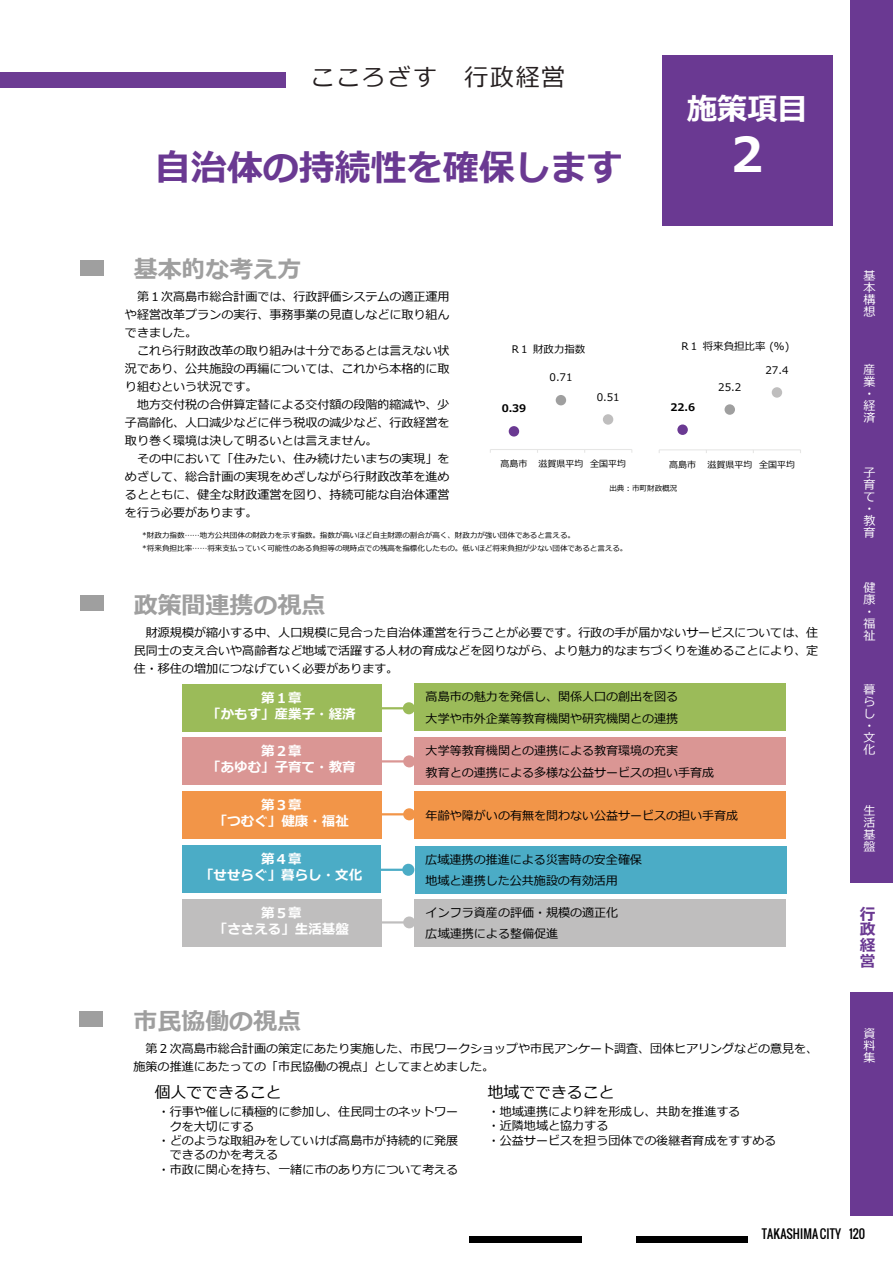
<style>
.page{position:relative;width:893px;height:1263px;background:#fff}
.page>*{position:absolute;margin:0;border:0;box-sizing:border-box;transform-origin:0 0}
.t1{font:700 48px "Meiryo";color:#fff}
.t2{font:700 36px "Meiryo";color:#6a3992}
.t3{font:700 30px "Meiryo";color:#fff}
.t4{font:700 24px "Meiryo";color:#9f9f9f}
.t5{font:24px "Meiryo";letter-spacing:.07em;color:#251f20}
.t6{font:15.9px "Meiryo";color:#000}
.t7{font:700 15.75px/15.8px "Meiryo";color:#6a3992;text-align:justify}
.t8{font:700 13.5px/16.2px "Meiryo";color:#fff;text-align:center}
.t9{font:12px/18px "Meiryo";color:#000}
.t10{font:12px/12px "Meiryo";color:#fff}
.t11{font:12px "Oswald";letter-spacing:.01em;color:#000}
.t12{font:10.5px "Meiryo";color:#000}
.t13{font:700 10.5px "Meiryo";color:#000}
.t14{font:9px "Meiryo";color:#000}
.t15{font:7.5px/13.5px "Meiryo";color:#000}
</style>
<div class="page">
<div style="left:850px;top:0;width:43px;height:1215px;background:#6a3992"></div>
<div style="left:849px;top:883px;width:44px;height:108px;background:#fff"></div>
<div style="left:636px;top:1236px;width:112px;height:6px;background:#000"></div>
<div style="left:469px;top:1236px;width:113px;height:6px;background:#000"></div>
<div style="left:0;top:72px;width:286px;height:16px;background:#6a3992"></div>
<div style="left:662px;top:55px;width:170px;height:171px;background:#6a3992"></div>
<div style="left:80px;top:260px;width:23px;height:15px;background:#9f9f9f"></div>
<div style="left:80px;top:1011px;width:23px;height:16px;background:#9f9f9f"></div>
<hr style="left:490px;top:449px;width:142px;height:1px;background:#e6e6e5">
<div style="left:509px;top:426px;width:10px;height:11px;background:#6a3992;border-radius:50%"></div>
<div style="left:556px;top:395px;width:10px;height:10px;background:#9f9f9f;border-radius:50%"></div>
<div style="left:603px;top:414px;width:10px;height:11px;background:#bfbebe;border-radius:50%"></div>
<hr style="left:659px;top:449px;width:141px;height:1px;background:#e6e6e5">
<div style="left:677px;top:424px;width:11px;height:11px;background:#6a3992;border-radius:50%"></div>
<div style="left:724px;top:404px;width:11px;height:11px;background:#9f9f9f;border-radius:50%"></div>
<div style="left:772px;top:387px;width:10px;height:11px;background:#bfbebe;border-radius:50%"></div>
<div style="left:80px;top:595px;width:23px;height:16px;background:#9f9f9f"></div>
<svg style="left:381px;top:916px;width:34px;height:12px"></svg>
<svg style="left:381px;top:702px;width:34px;height:12px"></svg>
<div style="left:415px;top:683px;width:371px;height:48px;background:#9bbb59"></div>
<div style="left:415px;top:737px;width:371px;height:48px;background:#da9694"></div>
<svg style="left:381px;top:755px;width:34px;height:12px"></svg>
<div style="left:415px;top:791px;width:371px;height:48px;background:#f29548"></div>
<svg style="left:381px;top:808px;width:34px;height:12px"></svg>
<div style="left:415px;top:846px;width:371px;height:48px;background:#4bacc6"></div>
<svg style="left:381px;top:864px;width:33px;height:12px"></svg>
<div style="left:415px;top:899px;width:371px;height:47px;background:#bfbebe"></div>
<div style="left:182px;top:684px;width:199px;height:47px;background:#9bbb59"></div>
<div style="left:182px;top:737px;width:199px;height:48px;background:#da9694"></div>
<div style="left:182px;top:791px;width:199px;height:48px;background:#f29548"></div>
<div style="left:182px;top:845px;width:199px;height:48px;background:#4bacc6"></div>
<div style="left:182px;top:899px;width:199px;height:47px;background:#bfbebe"></div>
<h3 class="t5" style="left:310px;top:61px;width:256px">こころざす 行政経営</h3>
<h2 class="t2" style="left:155px;top:143px;width:470px">自治体の持続性を確保します</h2>
<h3 class="t3" style="left:687px;top:88px;width:122px">施策項目</h3>
<h1 class="t1" style="left:723px;top:121px;width:50px">２</h1>
<h3 class="t4" style="left:134px;top:253px;width:169px">基本的な考え方</h3>
<p class="t9" style="left:125px;top:288px;width:326px;text-align:justify;text-indent:12px">第１次高島市総合計画では、行政評価システムの適正運用や経営改革プランの実行、事務事業の見直しなどに取り組んできました。</p>
<p class="t9" style="left:125px;top:342px;width:326px;text-align:justify;text-indent:12px">これら行財政改革の取り組みは十分であるとは言えない状況であり、公共施設の再編については、これから本格的に取り組むという状況です。</p>
<p class="t9" style="left:125px;top:396px;width:326px;text-align:justify;text-indent:12px">地方交付税の合併算定替による交付額の段階的縮減や、少子高齢化、人口減少などに伴う税収の減少など、行政経営を取り巻く環境は決して明るいとは言えません。</p>
<p class="t9" style="left:125px;top:450px;width:326px;text-align:justify;text-indent:12px">その中において「住みたい、住み続けたいまちの実現」をめざして、総合計画の実現をめざしながら行財政改革を進めるとともに、健全な財政運営を図り、持続可能な自治体運営を行う必要があります。</p>
<p class="t12" style="left:682px;top:339px;width:109px">R１将来負担比率 (%)</p>
<p class="t12" style="left:512px;top:342px;width:75px">R１財政力指数</p>
<p class="t12" style="left:765px;top:362px;width:25px">27.4</p>
<p class="t12" style="left:549px;top:370px;width:25px">0.71</p>
<p class="t12" style="left:718px;top:379px;width:25px">25.2</p>
<p class="t12" style="left:597px;top:389px;width:25px">0.51</p>
<p class="t13" style="left:670px;top:400px;width:26px">22.6</p>
<p class="t13" style="left:502px;top:401px;width:26px">0.39</p>
<p class="t14" style="left:500px;top:458px;width:127px">高島市 滋賀県平均 全国平均</p>
<p class="t14" style="left:669px;top:458px;width:127px">高島市 滋賀県平均 全国平均</p>
<p class="t15" style="left:609px;top:482px;width:70px">出典：市町財政概況</p>
<p class="t15" style="left:142px;top:528px;width:487px">*財政力指数……地方公共団体の財政力を示す指数。指数が高いほど自主財源の割合が高く、財政力が強い団体であると言える。<br>*将来負担比率……将来支払っていく可能性のある負担等の現時点での残高を指標化したもの。低いほど将来負担が少ない団体であると言える。</p>
<h3 class="t4" style="left:134px;top:588px;width:193px">政策間連携の視点</h3>
<p class="t9" style="left:134px;top:624px;width:686px;text-align:justify;text-indent:12px">財源規模が縮小する中、人口規模に見合った自治体運営を行うことが必要です。行政の手が届かないサービスについては、住民同士の支え合いや高齢者など地域で活躍する人材の育成などを図りながら、より魅力的なまちづくりを進めることにより、定住・移住の増加につなげていく必要があります。</p>
<p class="t9" style="left:426px;top:687px;width:254px;line-height:21.6px">高島市の魅力を発信し、関係人口の創出を図る大学や市外企業等教育機関や研究機関との連携</p>
<p class="t9" style="left:426px;top:740px;width:290px;line-height:21.6px">大学等教育機関との連携による教育環境の充実<br>教育との連携による多様な公益サービスの担い手育成</p>
<p class="t9" style="left:426px;top:807px;width:314px">年齢や障がいの有無を問わない公益サービスの担い手育成</p>
<p class="t9" style="left:425px;top:849px;width:218px;line-height:21.6px">広域連携の推進による災害時の安全確保地域と連携した公共施設の有効活用</p>
<p class="t9" style="left:426px;top:902px;width:194px;line-height:21.6px">インフラ資産の評価・規模の適正化広域連携による整備促進</p>
<p class="t8" style="left:207px;top:691px;width:150px">第１章<br>「かもす」産業子・経済</p>
<p class="t8" style="left:207px;top:744px;width:150px">第２章<br>「あゆむ」子育て・教育</p>
<p class="t8" style="left:214px;top:798px;width:136px">第３章<br>「つむぐ」健康・福祉</p>
<p class="t8" style="left:200px;top:852px;width:163px">第４章<br>「せせらぐ」暮らし・文化</p>
<p class="t8" style="left:214px;top:906px;width:136px">第５章<br>「ささえる」生活基盤</p>
<h3 class="t4" style="left:134px;top:1004px;width:169px">市民協働の視点</h3>
<p class="t9" style="left:134px;top:1040px;width:686px;text-indent:12px">第２次高島市総合計画の策定にあたり実施した、市民ワークショップや市民アンケート調査、団体ヒアリングなどの意見を、施策の推進にあたっての「市民協働の視点」としてまとめました。</p>
<p class="t9" style="left:158px;top:1103px;width:302px">・行事や催しに積極的に参加し、住民同士のネットワー</p>
<p class="t9" style="left:170px;top:1118px;width:86px">クを大切にする</p>
<p class="t9" style="left:158px;top:1132px;width:302px">・どのような取組みをしていけば高島市が持続的に発展</p>
<p class="t9" style="left:170px;top:1146px;width:110px">できるのかを考える</p>
<p class="t9" style="left:158px;top:1161px;width:302px">・市政に関心を持ち、一緒に市のあり方について考える</p>
<h3 class="t6" style="left:155px;top:1081px;width:128px">個人でできること</h3>
<h3 class="t6" style="left:488px;top:1081px;width:128px">地域でできること</h3>
<p class="t9" style="left:488px;top:1105px;width:290px;line-height:14.5px">・地域連携により絆を形成し、共助を推進する<br>・近隣地域と協力する<br>・公益サービスを担う団体での後継者育成をすすめる</p>
<p class="t10" style="left:863px;top:270px;width:13px;text-align:justify">基本構想</p>
<p class="t10" style="left:863px;top:365px;width:13px">産業・経済</p>
<p class="t10" style="left:863px;top:467px;width:13px">子育て・教育</p>
<p class="t10" style="left:863px;top:582px;width:13px">健康・福祉</p>
<p class="t10" style="left:863px;top:685px;width:13px">暮らし・文化</p>
<p class="t10" style="left:863px;top:805px;width:13px;text-align:justify">生活基盤</p>
<h3 class="t7" style="left:860px;top:907px;width:17px">行政経営</h3>
<p class="t10" style="left:863px;top:1029px;width:13px;text-align:justify">資料集</p>
<p class="t11" style="left:762px;top:1225px;width:105px">TAKASHIMA CITY 120</p>
</div>
